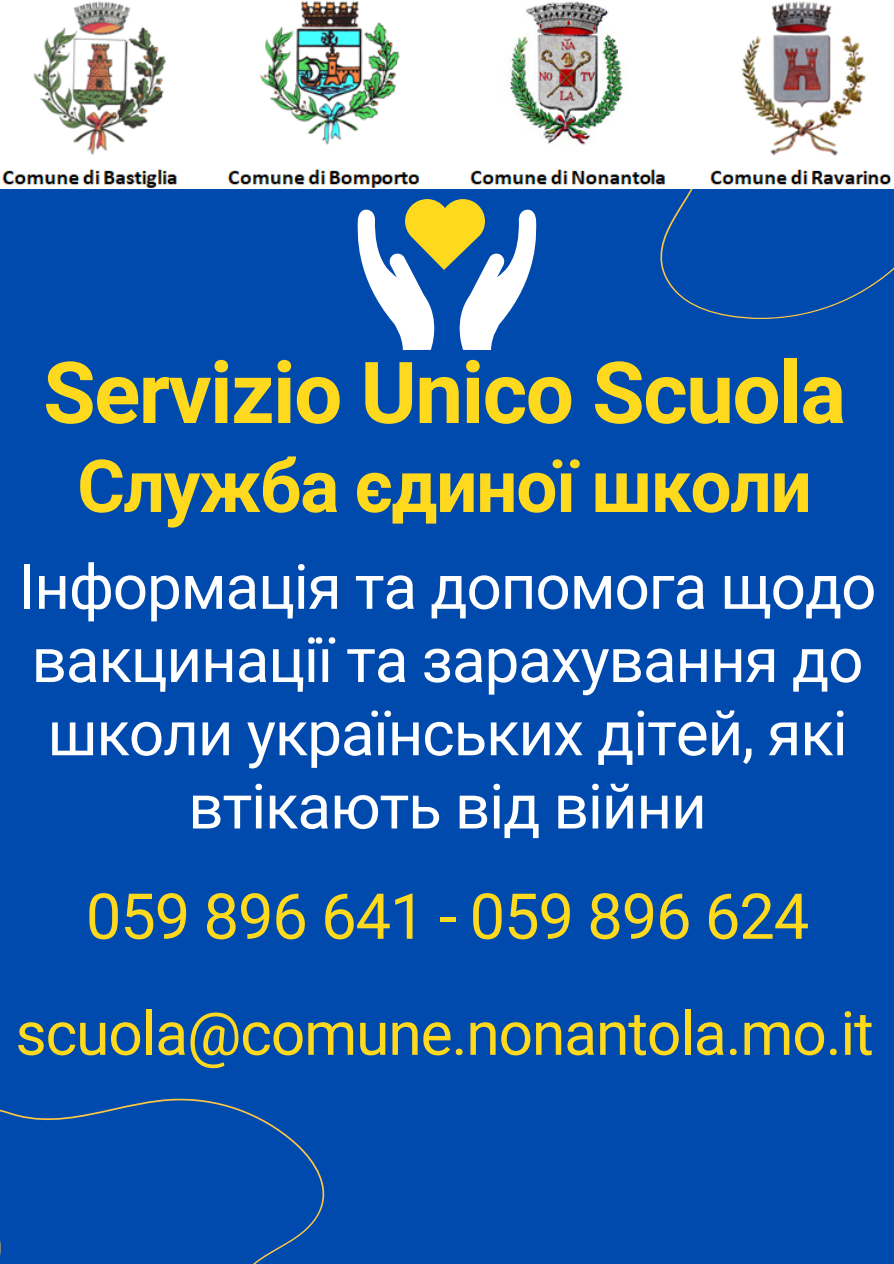
<style>
.page{position:relative;width:894px;height:1264px;background:#fff}
.page>*{position:absolute;margin:0;border:0;box-sizing:border-box;transform-origin:0 0}
.t1{font:700 85.5px "Roboto";letter-spacing:-.02em;color:#ffd91d}
.t2{font:700 73.05px "Roboto";letter-spacing:-.02em;color:#ffd91d}
.t3{font:63.3px "Roboto";letter-spacing:-.02em;color:#ffd91d}
.t4{font:62.1px/73.2px "Roboto";letter-spacing:-.02em;color:#fff;text-align:center}
.t5{font:60.45px "Roboto";letter-spacing:-.02em;color:#ffd91d}
</style>
<div class="page">
<div style="left:0;top:0;width:893px;height:1263px;background:#004aad"></div>
<svg style="left:357px;top:199px;width:180px;height:151px"></svg>
<svg style="left:0;top:1098px;width:325px;height:165px"></svg>
<svg style="left:657px;top:188px;width:236px;height:131px"></svg>
<img style="left:0;top:0;width:893px;height:188px">
<p class="t1" style="left:43px;top:344px;width:804px">Servizio Unico Scuola</p>
<p class="t2" style="left:77px;top:444px;width:736px">Служба єдиної школи</p>
<p class="t4" style="left:19px;top:551px;width:859px">Інформація та допомога щодо вакцинації та зарахування до школи українських дітей, які втікають від війни</p>
<p class="t3" style="left:86px;top:880px;width:724px">059 896 641 - 059 896 624</p>
<p class="t5" style="left:15px;top:998px;width:859px">scuola@comune.nonantola.mo.it</p>
</div>
